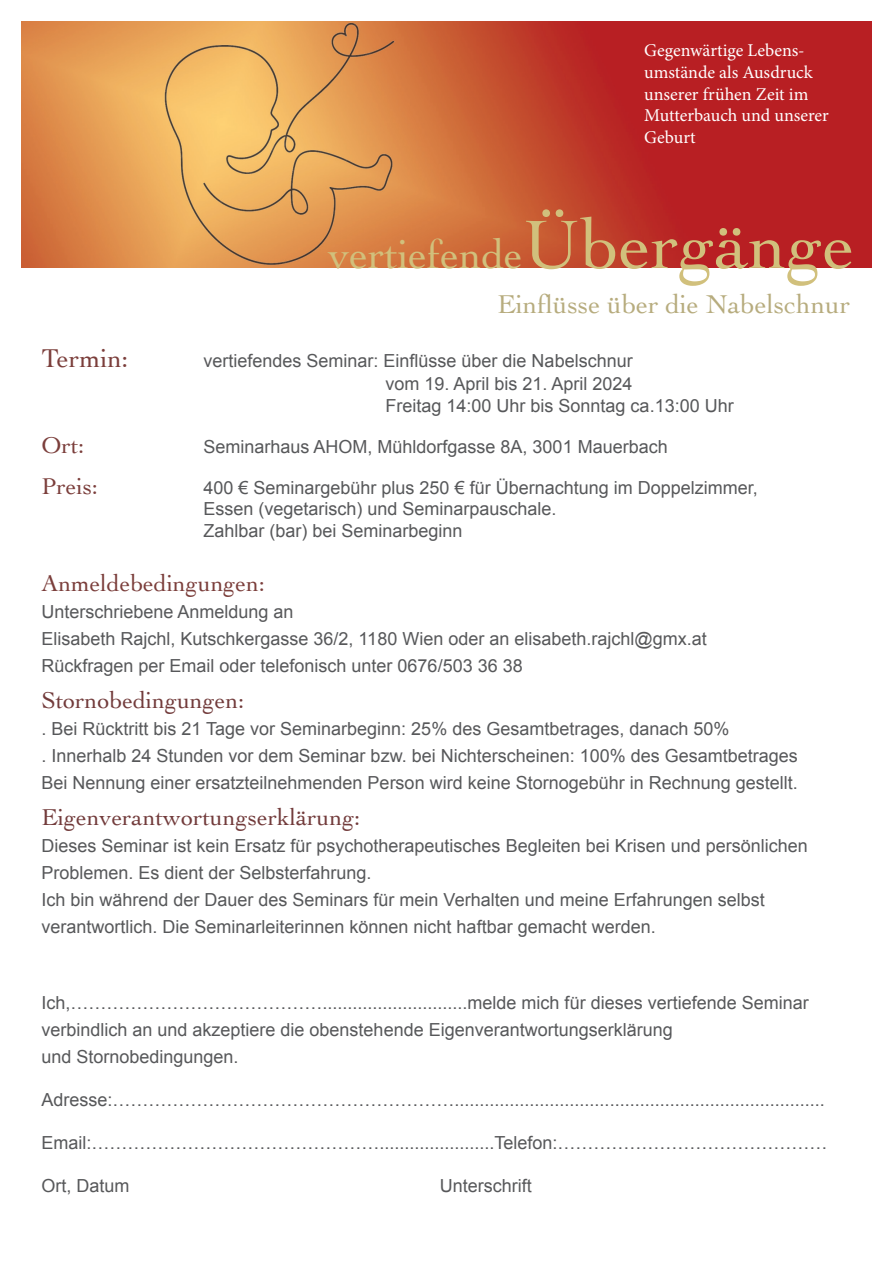
<style>
.page{position:relative;width:893px;height:1263px;background:#fff}
.page>*{position:absolute;margin:0;border:0;box-sizing:border-box;transform-origin:0 0}
.t1{font:42px "Cochin";color:#d1c07c}
.t2{font:27px "Cochin";color:#b7ac7e}
.t3{font:27px "Cochin";color:#7b3e3b}
.t4{font:24px "Cochin";color:#723b3b}
.t5{font:24px "Cochin";color:#7b3e3b}
.t6{font:18px/27px "Arial";color:#57585a}
.t7{font:18px/21.6px "Minion Pro";color:#fff}
.s1{font-size:72px}
</style>
<div class="page">
<img style="left:21px;top:21px;width:851px;height:246px">
<p class="t7" style="left:644px;top:40px;width:186px">Gegenwärtige Lebens&shy;umstände als Ausdruck unserer frühen Zeit im<br>Mutterbauch und unserer<br>Geburt</p>
<h1 class="t1" style="left:329px;top:226px;width:528px">vertiefende<span class="s1">Übergänge</span></h1>
<h2 class="t2" style="left:497px;top:286px;width:354px">Einflüsse über die Nabelschnur</h2>
<h2 class="t3" style="left:41px;top:340px;width:89px">Termin:</h2>
<p class="t6" style="left:385px;top:350px;width:350px;line-height:22.5px;text-indent:-182px">vertiefendes Seminar: Einflüsse über die Nabelschnur<br>vom 19. April bis 21. April 2024<br>Freitag 14:00 Uhr bis Sonntag ca.13:00 Uhr</p>
<h3 class="t5" style="left:41px;top:429px;width:44px">Ort:</h3>
<p class="t6" style="left:203px;top:433px;width:466px">Seminarhaus AHOM, Mühldorfgasse 8A, 3001 Mauerbach</p>
<h3 class="t5" style="left:41px;top:470px;width:58px">Preis:</h3>
<p class="t6" style="left:203px;top:477px;width:556px;line-height:21.6px">400 € Seminargebühr plus 250 € für Übernachtung im Doppelzimmer,<br>Essen (vegetarisch) und Seminarpauschale.<br>Zahlbar (bar) bei Seminarbeginn</p>
<h3 class="t5" style="left:41px;top:567px;width:225px">Anmeldebedingungen:</h3>
<p class="t6" style="left:41px;top:598px;width:667px">Unterschriebene Anmeldung an<br>Elisabeth Rajchl, Kutschkergasse 36/2, 1180 Wien oder an elisabeth.rajchl@gmx.at<br>Rückfragen per Email oder telefonisch unter 0676/503 36 38</p>
<h3 class="t4" style="left:41px;top:684px;width:204px">Stornobedingungen:</h3>
<p class="t6" style="left:41px;top:715px;width:758px">. Bei Rücktritt bis 21 Tage vor Seminarbeginn: 25% des Gesamtbetrages, danach 50%<br>. Innerhalb 24 Stunden vor dem Seminar bzw. bei Nichterscheinen: 100% des Gesamtbetrages<br>Bei Nennung einer ersatzteilnehmenden Person wird keine Stornogebühr in Rechnung gestellt.</p>
<h3 class="t4" style="left:41px;top:801px;width:320px">Eigenverantwortungserklärung:</h3>
<p class="t6" style="left:41px;top:832px;width:768px">Dieses Seminar ist kein Ersatz für psychotherapeutisches Begleiten bei Krisen und persönlichen Problemen. Es dient der Selbsterfahrung.<br>Ich bin während der Dauer des Seminars für mein Verhalten und meine Erfahrungen selbst verantwortlich. Die Seminarleiterinnen können nicht haftbar gemacht werden.</p>
<p class="t6" style="left:41px;top:989px;width:769px">Ich,…………………………………….............................melde mich für dieses vertiefende Seminar verbindlich an und akzeptiere die obenstehende Eigenverantwortungserklärung<br>und Stornobedingungen.</p>
<p class="t6" style="left:41px;top:1086px;width:785px">Adresse:…………………………………………………..........................................................................</p>
<p class="t6" style="left:41px;top:1129px;width:788px">Email:………………………………………….......................Telefon:………………………………………</p>
<p class="t6" style="left:41px;top:1172px;width:90px">Ort, Datum</p>
<p class="t6" style="left:440px;top:1172px;width:94px">Unterschrift</p>
</div>
